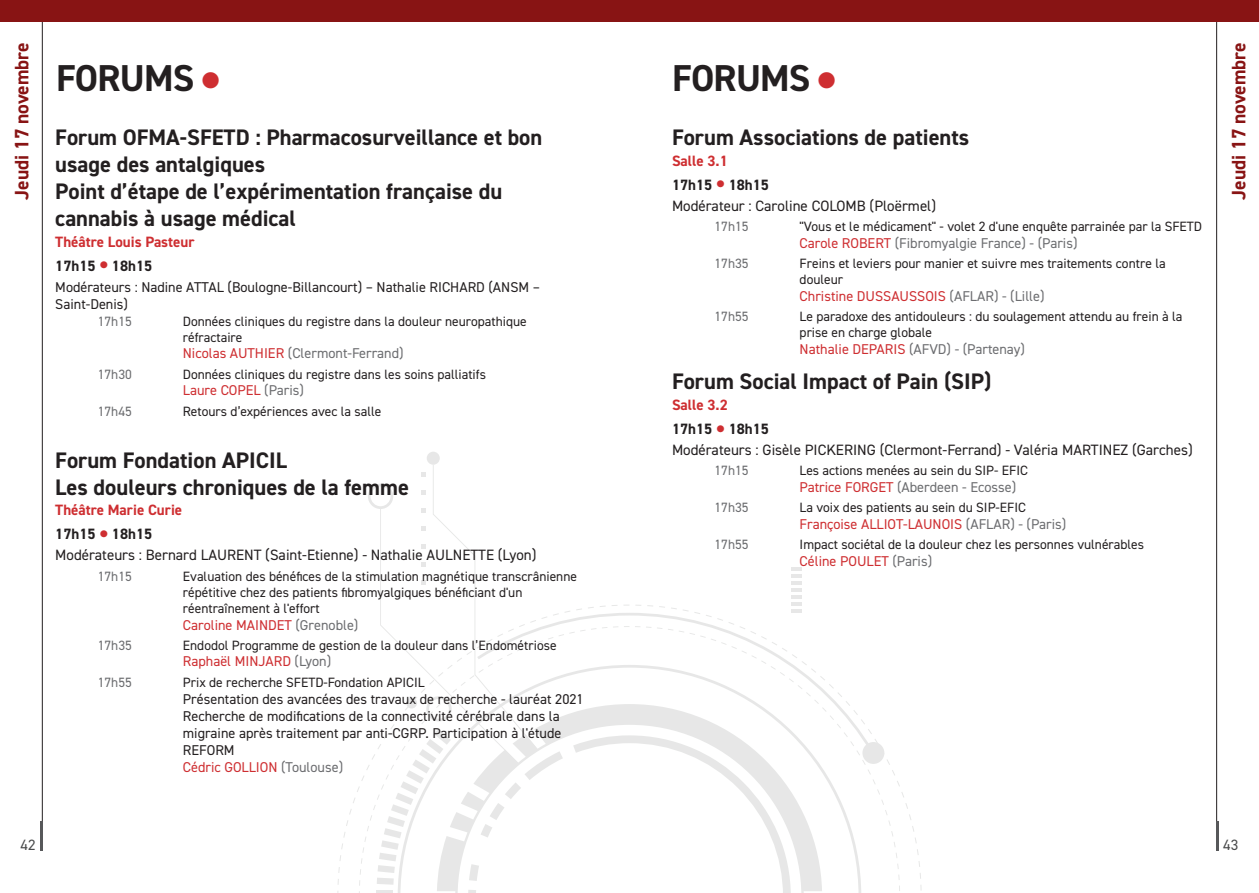
<style>
.page{position:relative;width:1259px;height:893px;background:#fff}
.page>*{position:absolute;margin:0;border:0;box-sizing:border-box;transform-origin:0 0}
.t1{font:700 37.5px "DIN2014";letter-spacing:-.02em;color:#231f20}
.t2{font:700 22.5px/27px "DIN2014";color:#231f20}
.t3{font:700 19.5px "DIN2014";color:#881414}
.t4{font:15px "DIN2014";color:#231f20}
.t5{font:700 15px/24px "DIN2014";color:#ce2e31}
.t6{font:700 15px/24px "DIN2014";color:#231f20}
.t7{font:15px "DIN2014";color:#4b4c4d}
.t8{font:14.25px/17px "DIN2014";color:#231f20}
.t9{font:14.25px "DIN2014";color:#ce2e31}
.t10{font:14.25px "DIN2014";color:#6c6d70}
.t11{font:13.5px/16.2px "DIN2014";color:#231f20}
.t12{font:13.5px "DIN2014";color:#6c6d70}
.s1{color:#ce2e31}
.s2{color:#231f20}
.s3{font-size:30px}
.s4{color:#6c6d70}
.s5{font-size:30px;color:#ce2e31}
</style>
<div class="page">
<hr style="left:1216px;top:0;width:1px;height:850px;background:#231f20">
<hr style="left:1216px;top:821px;width:3px;height:29px;background:#57585a">
<hr style="left:42px;top:0;width:1px;height:850px;background:#231f20">
<hr style="left:40px;top:821px;width:3px;height:29px;background:#57585a">
<div style="left:0;top:0;width:1259px;height:21px;background:#881414"></div>
<svg style="left:337px;top:605px;width:584px;height:288px"></svg>
<div style="left:427px;top:452px;width:13px;height:13px;background:#e7e7e7;border-radius:50%"></div>
<div style="left:862px;top:742px;width:22px;height:22px;background:#e7e7e7;border-radius:50%"></div>
<svg style="left:791px;top:567px;width:11px;height:45px"></svg>
<svg style="left:563px;top:704px;width:259px;height:187px"></svg>
<svg style="left:368px;top:465px;width:195px;height:428px"></svg>
<h3 class="t3" style="left:9px;top:200px;width:159px;rotate:-90deg">Jeudi 17 novembre</h3>
<h3 class="t3" style="left:1225px;top:200px;width:159px;rotate:-90deg">Jeudi 17 novembre</h3>
<h1 class="t1" style="left:56px;top:53px;width:165px">FORUMS <span class="s1">●</span></h1>
<h2 class="t2" style="left:55px;top:124px;width:488px">Forum OFMA-SFETD : Pharmacosurveillance et bon usage des antalgiques<br>Point d’étape de l’expérimentation française du cannabis à usage médical</h2>
<p class="t5" style="left:55px;top:229px;width:141px">Théâtre Louis Pasteur<br><span class="s2">17h15</span> <span class="s3">•</span> <span class="s2">18h15</span></p>
<p class="t8" style="left:55px;top:278px;width:486px">Modérateurs : Nadine ATTAL (Boulogne-Billancourt) – Nathalie RICHARD (ANSM –<br>Saint-Denis)</p>
<p class="t12" style="left:98px;top:312px;width:36px">17h15</p>
<p class="t11" style="left:183px;top:312px;width:345px">Données cliniques du registre dans la douleur neuropathique réfractaire</p>
<p class="t10" style="left:183px;top:344px;width:222px"><span class="s1">Nicolas AUTHIER</span> (Clermont-Ferrand)</p>
<p class="t12" style="left:98px;top:366px;width:36px">17h30</p>
<p class="t11" style="left:183px;top:366px;width:305px">Données cliniques du registre dans les soins palliatifs</p>
<p class="t9" style="left:183px;top:381px;width:123px">Laure COPEL <span class="s4">(Paris)</span></p>
<p class="t12" style="left:98px;top:403px;width:36px">17h45</p>
<p class="t11" style="left:183px;top:403px;width:200px">Retours d’expériences avec la salle</p>
<h2 class="t2" style="left:55px;top:446px;width:355px">Forum Fondation APICIL<br>Les douleurs chroniques de la femme</h2>
<p class="t5" style="left:55px;top:498px;width:128px">Théâtre Marie Curie<br><span class="s2">17h15</span> <span class="s3">•</span> <span class="s2">18h15</span></p>
<p class="t4" style="left:55px;top:546px;width:483px">Modérateurs : Bernard LAURENT (Saint-Etienne) - Nathalie AULNETTE (Lyon)</p>
<p class="t12" style="left:98px;top:567px;width:36px">17h15</p>
<p class="t11" style="left:183px;top:568px;width:396px">Evaluation des bénéfices de la stimulation magnétique transcrânienne répétitive chez des patients fibromyalgiques bénéficiant d'un réentraînement à l'effort</p>
<p class="t9" style="left:183px;top:616px;width:177px">Caroline MAINDET <span class="s4">(Grenoble)</span></p>
<p class="t12" style="left:98px;top:637px;width:36px">17h35</p>
<p class="t11" style="left:183px;top:637px;width:375px">Endodol Programme de gestion de la douleur dans l’Endométriose</p>
<p class="t9" style="left:183px;top:653px;width:150px">Raphaël MINJARD <span class="s4">(Lyon)</span></p>
<p class="t12" style="left:98px;top:674px;width:36px">17h55</p>
<p class="t11" style="left:183px;top:674px;width:243px">Prix de recherche SFETD-Fondation APICIL</p>
<p class="t8" style="left:183px;top:690px;width:402px">Présentation des avancées des travaux de recherche - lauréat 2021<br>Recherche de modifications de la connectivité cérébrale dans la migraine après traitement par anti-CGRP. Participation à l'étude REFORM<br><span class="s1">Cédric GOLLION</span> <span class="s4">(Toulouse)</span></p>
<h1 class="t1" style="left:672px;top:53px;width:165px">FORUMS <span class="s1">●</span></h1>
<h2 class="t2" style="left:672px;top:124px;width:299px">Forum Associations de patients</h2>
<p class="t6" style="left:672px;top:148px;width:98px"><span class="s1">Salle 3.1<br></span>17h15 <span class="s5">•</span> 18h15</p>
<p class="t4" style="left:672px;top:196px;width:266px">Modérateur : Caroline COLOMB (Ploërmel)</p>
<p class="t12" style="left:714px;top:218px;width:36px">17h15</p>
<p class="t11" style="left:799px;top:218px;width:404px">"Vous et le médicament" - volet 2 d'une enquête parrainée par la SFETD</p>
<p class="t10" style="left:799px;top:234px;width:279px"><span class="s1">Carole ROBERT</span> (Fibromyalgie France) - (Paris)</p>
<p class="t12" style="left:714px;top:255px;width:36px">17h35</p>
<p class="t11" style="left:799px;top:255px;width:367px">Freins et leviers pour manier et suivre mes traitements contre la douleur</p>
<p class="t9" style="left:799px;top:287px;width:246px">Christine DUSSAUSSOIS <span class="s4">(AFLAR) - (Lille)</span></p>
<p class="t12" style="left:714px;top:308px;width:36px">17h55</p>
<p class="t11" style="left:799px;top:308px;width:384px">Le paradoxe des antidouleurs : du soulagement attendu au frein à la prise en charge globale</p>
<p class="t10" style="left:799px;top:340px;width:227px"><span class="s1">Nathalie DEPARIS</span> (AFVD) - (Partenay)</p>
<h2 class="t2" style="left:672px;top:368px;width:321px">Forum Social Impact of Pain (SIP)</h2>
<p class="t6" style="left:672px;top:393px;width:98px"><span class="s1">Salle 3.2<br></span>17h15 <span class="s5">•</span> 18h15</p>
<p class="t4" style="left:672px;top:440px;width:522px">Modérateurs : Gisèle PICKERING (Clermont-Ferrand) - Valéria MARTINEZ (Garches)</p>
<p class="t12" style="left:714px;top:462px;width:36px">17h15</p>
<p class="t11" style="left:799px;top:462px;width:230px">Les actions menées au sein du SIP- EFIC</p>
<p class="t10" style="left:799px;top:478px;width:218px"><span class="s1">Patrice FORGET</span> (Aberdeen - Ecosse)</p>
<p class="t12" style="left:714px;top:499px;width:36px">17h35</p>
<p class="t11" style="left:799px;top:499px;width:228px">La voix des patients au sein du SIP-EFIC</p>
<p class="t9" style="left:799px;top:515px;width:268px">Françoise ALLIOT-LAUNOIS <span class="s4">(AFLAR) - (Paris)</span></p>
<p class="t12" style="left:714px;top:536px;width:36px">17h55</p>
<p class="t11" style="left:799px;top:536px;width:346px">Impact sociétal de la douleur chez les personnes vulnérables</p>
<p class="t9" style="left:799px;top:552px;width:134px">Céline POULET <span class="s4">(Paris)</span></p>
<p class="t7" style="left:21px;top:836px;width:16px">42</p>
<p class="t7" style="left:1223px;top:836px;width:16px">43</p>
</div>
